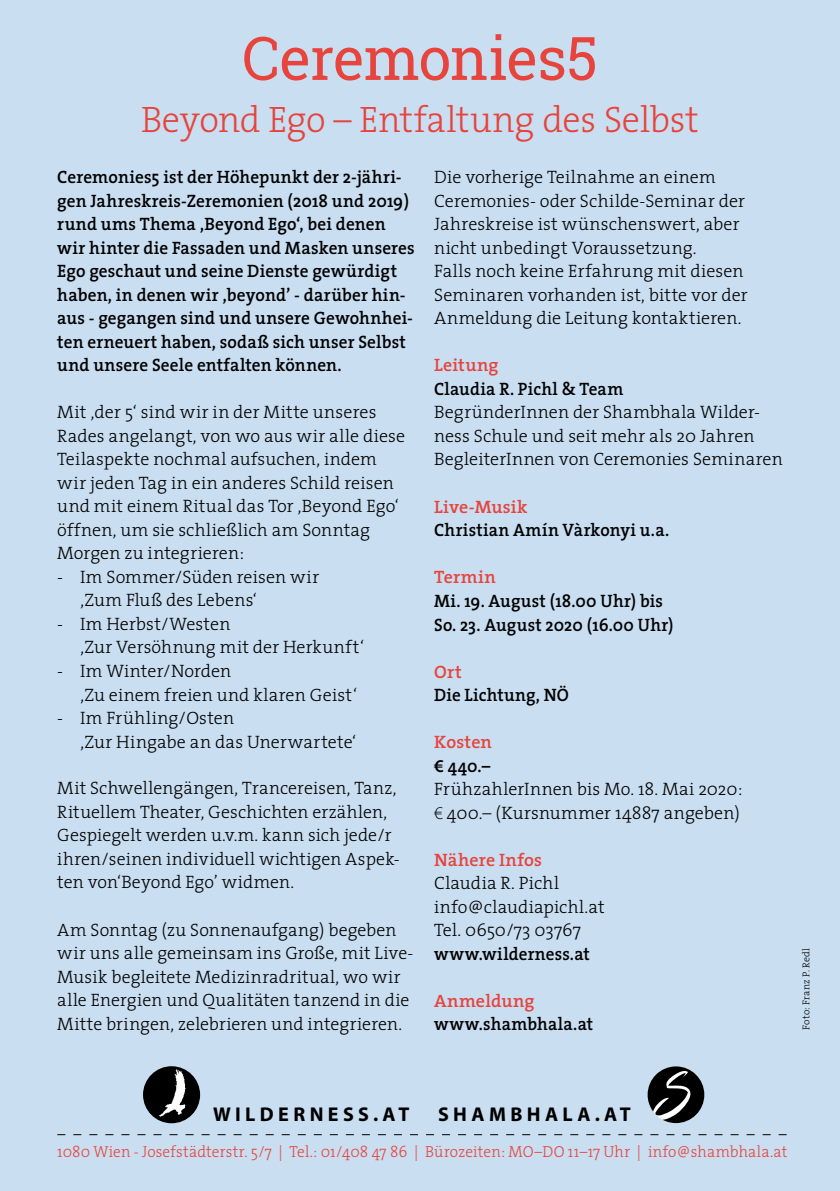
<style>
.page{position:relative;width:840px;height:1191px;background:#fff}
.page>*{position:absolute;margin:0;border:0;box-sizing:border-box;transform-origin:0 0}
.t1{font:60px "Roboto Slab";letter-spacing:-.015em;color:#e6443c}
.t2{font:300 37px "The Serif";letter-spacing:-.01em;color:#e6443c}
.t3{font:700 20px "Myriad Pro";letter-spacing:.22em;color:#000}
.t4{font:300 18px/23.6px "The Serif";letter-spacing:.01em;color:#000}
.t5{font:600 18px/23.6px "The Serif";letter-spacing:.005em;color:#000;scale:.96 1}
.t6{font:600 18px/23.6px "The Serif";letter-spacing:.005em;color:#000;scale:.95 1}
.t7{font:600 18px "The Serif";letter-spacing:.01em;color:#e6443c}
.t8{font:300 16px "The Serif";letter-spacing:.01em;color:#e6443c;scale:.96 1}
.t9{font:300 10px "The Serif";letter-spacing:.02em;color:#000}
.s1{font-weight:600;color:#e6443c}
.s2{font-family:"Myriad Pro";font-weight:600}
.s3{font-weight:600}
.s4{font-family:"Myriad Pro"}
</style>
<div class="page">
<div style="left:0;top:0;width:839px;height:1191px;background:#c9def1"></div>
<svg style="left:57px;top:1134px;width:729px;height:1px"></svg>
<div style="left:143px;top:1066px;width:57px;height:57px;background:#000;border-radius:50%"></div>
<img style="left:156px;top:1068px;width:30px;height:51px">
<svg style="left:647px;top:1066px;width:57px;height:57px"></svg>
<h1 class="t1" style="left:242px;top:17px;width:357px">Ceremonies5</h1>
<h2 class="t2" style="left:141px;top:89px;width:559px">Beyond Ego – Entfaltung des Selbst</h2>
<p class="t5" style="left:57px;top:165px;width:374px">Ceremonies5 ist der Höhepunkt der 2-jähri&shy;gen Jahreskreis-Zeremonien (2018 und 2019) rund ums Thema ‚Beyond Ego‘, bei denen wir hinter die Fassaden und Masken unseres Ego geschaut und seine Dienste gewürdigt haben, in denen wir ‚beyond’ - darüber hin&shy;aus - gegangen sind und unsere Gewohnhei&shy;ten erneuert haben, sodaß sich unser Selbst und unsere Seele entfalten können.</p>
<p class="t4" style="left:57px;top:400px;width:349px">Mit ‚der 5‘ sind wir in der Mitte unseres Rades angelangt, von wo aus wir alle diese Teilaspekte nochmal aufsuchen, indem wir jeden Tag in ein anderes Schild reisen und mit einem Ritual das Tor ‚Beyond Ego‘ öffnen, um sie schließlich am Sonntag Morgen zu integrieren:</p>
<p class="t4" style="left:80px;top:564px;width:240px;text-indent:-23px">- Im Sommer/Süden reisen wir ‚Zum Fluß des Lebens‘</p>
<p class="t4" style="left:80px;top:611px;width:285px;text-indent:-23px">- Im Herbst/Westen<br>‚Zur Versöhnung mit der Herkunft‘</p>
<p class="t4" style="left:80px;top:658px;width:278px;text-indent:-23px">- Im Winter/Norden<br>‚Zu einem freien und klaren Geist‘</p>
<p class="t4" style="left:80px;top:705px;width:277px;text-indent:-23px">- Im Frühling/Osten<br>‚Zur Hingabe an das Unerwartete‘</p>
<p class="t4" style="left:57px;top:776px;width:343px">Mit Schwellengängen, Trancereisen, Tanz, Rituellem Theater, Geschichten erzählen, Gespiegelt werden u.v.m. kann sich jede/r ihren/seinen individuell wichtigen Aspek&shy;ten von‘Beyond Ego’ widmen.</p>
<p class="t4" style="left:57px;top:917px;width:357px">Am Sonntag (zu Sonnenaufgang) begeben wir uns alle gemeinsam ins Große, mit Live-Musik begleitete Medizinradritual, wo wir alle Energien und Qualitäten tanzend in die Mitte bringen, zelebrieren und integrieren.</p>
<p class="t4" style="left:434px;top:165px;width:315px">Die vorherige Teilnahme an einem Ceremonies- oder Schilde-Seminar der Jahreskreise ist wünschenswert, aber nicht unbedingt Voraussetzung.<br>Falls noch keine Erfahrung mit diesen Seminaren vorhanden ist, bitte vor der Anmeldung die Leitung kontaktieren.</p>
<p class="t7" style="left:434px;top:350px;width:66px">Leitung</p>
<p class="t6" style="left:434px;top:376px;width:200px">Claudia R. Pichl &amp; Team</p>
<p class="t4" style="left:434px;top:400px;width:350px">BegründerInnen der Shambhala Wilder&shy;ness Schule und seit mehr als 20 Jahren<br>BegleiterInnen von Ceremonies Seminaren</p>
<p class="t7" style="left:434px;top:492px;width:95px">Live-Musik</p>
<p class="t6" style="left:434px;top:518px;width:249px">Christian Amín Vàrkonyi u.a.</p>
<p class="t7" style="left:434px;top:562px;width:63px">Termin</p>
<p class="t6" style="left:434px;top:588px;width:253px">Mi. 19. August (18.00 Uhr) bis<br>So. 23. August 2020 (16.00 Uhr)</p>
<p class="t7" style="left:434px;top:656px;width:29px">Ort</p>
<p class="t6" style="left:434px;top:682px;width:143px">Die Lichtung, NÖ</p>
<p class="t4" style="left:434px;top:729px;width:310px"><span class="s1">Kosten<br></span><span class="s2">€</span> <span class="s3">440.–<br></span>FrühzahlerInnen bis Mo. 18. Mai 2020: <span class="s4">€</span> 400.– (Kursnummer 14887 angeben)</p>
<p class="t7" style="left:434px;top:844px;width:109px">Nähere Infos</p>
<p class="t4" style="left:434px;top:870px;width:172px">Claudia R. Pichl info@claudiapichl.at<br>Tel. 0650/73 03767</p>
<p class="t6" style="left:434px;top:941px;width:165px">www.wilderness.at</p>
<p class="t7" style="left:434px;top:985px;width:102px">Anmeldung</p>
<p class="t6" style="left:434px;top:1011px;width:169px">www.shambhala.at</p>
<p class="t9" style="left:797px;top:1030px;width:83px;rotate:-90deg">Foto: Franz P. Redl</p>
<p class="t3" style="left:213px;top:1103px;width:198px">WILDERNESS.AT</p>
<p class="t3" style="left:438px;top:1103px;width:194px">SHAMBHALA.AT</p>
<p class="t8" style="left:57px;top:1138px;width:761px">1080 Wien - Josefstädterstr. 5/7 | Tel.: 01/408 47 86 | Bürozeiten: MO–DO 11–17 Uhr | info@shambhala.at</p>
</div>
